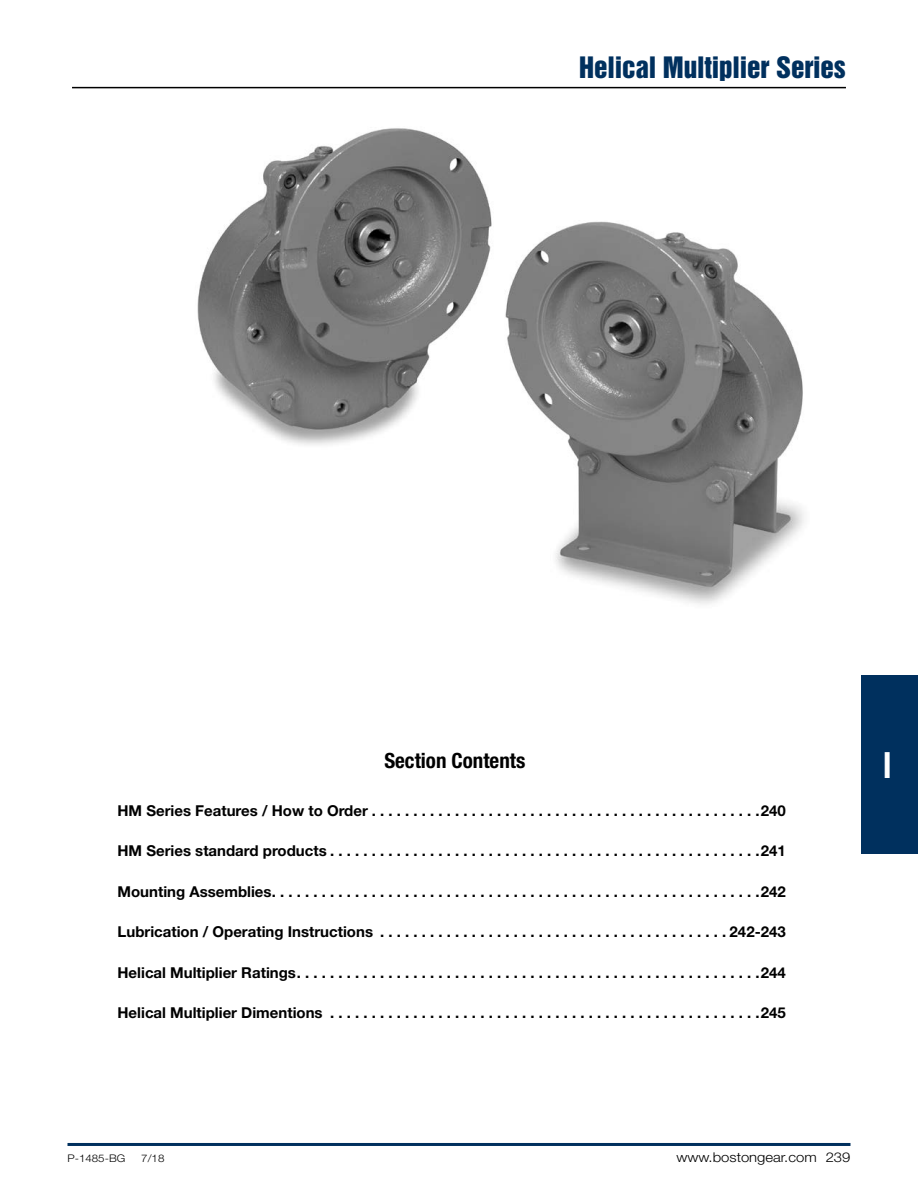
<style>
.page{position:relative;width:918px;height:1188px;background:#fff}
.page>*{position:absolute;margin:0;border:0;box-sizing:border-box;transform-origin:0 0}
.t1{font:700 36px "Helvetica";color:#fff;scale:.9 1}
.Heading_-Right_Pg__2{font:27px "Helvetica Inserat LT Std";letter-spacing:-.005em;color:#00305e}
.SubHead_14pt_Centere{font:700 condensed 21px "Helvetica Neue LT Std";color:#000}
.Table_of_Content__20{font:700 15px "Helvetica Neue LT Std";color:#000}
.t2{font:300 13.5px "Helvetica Neue LT Std";color:#000;scale:1.1 1}
.t3{font:300 10.5px "Helvetica Neue LT Std";color:#000;scale:1.1 1}
</style>
<div class="page">
<hr style="left:68px;top:1143px;width:782px;height:3px;background:#00305e">
<div style="left:861px;top:675px;width:57px;height:179px;background:#00305e"></div>
<hr style="left:72px;top:87px;width:774px;height:1px;background:#000">
<img style="left:197px;top:128px;width:295px;height:317px">
<img style="left:505px;top:221px;width:299px;height:383px">
<p class="Heading_-Right_Pg__2" style="left:579px;top:51px;width:268px">Helical Multiplier Series</p>
<p class="SubHead_14pt_Centere" style="left:384px;top:748px;width:143px">Section Contents</p>
<p class="Table_of_Content__20" style="left:118px;top:801px;width:670px">HM Series Features / How to Order...............................................240</p>
<p class="Table_of_Content__20" style="left:118px;top:841px;width:670px">HM Series standard products . . . . . . . . . . . . . . . . . . . . . . . . . . . . . . . . . . . . . . . . . . . . . . . . . . . 241</p>
<p class="Table_of_Content__20" style="left:118px;top:882px;width:670px">Mounting Assemblies . . . . . . . . . . . . . . . . . . . . . . . . . . . . . . . . . . . . . . . . . . . . . . . . . . . . . . . . . . 242</p>
<p class="Table_of_Content__20" style="left:118px;top:922px;width:670px">Lubrication / Operating Instructions . . . . . . . . . . . . . . . . . . . . . . . . . . . . . . . . . . . . . . . . . 242-243</p>
<p class="Table_of_Content__20" style="left:118px;top:963px;width:670px">Helical Multiplier Ratings . . . . . . . . . . . . . . . . . . . . . . . . . . . . . . . . . . . . . . . . . . . . . . . . . . . . . . . 244</p>
<p class="Table_of_Content__20" style="left:118px;top:1003px;width:670px">Helical Multiplier Dimentions . . . . . . . . . . . . . . . . . . . . . . . . . . . . . . . . . . . . . . . . . . . . . . . . . . . 245</p>
<h1 class="t1" style="left:883px;top:736px;width:12px">I</h1>
<p class="t3" style="left:68px;top:1152px;width:54px">P-1485-BG</p>
<p class="t3" style="left:141px;top:1152px;width:23px">7/18</p>
<p class="t2" style="left:676px;top:1149px;width:160px">www.bostongear.com 239</p>
</div>
